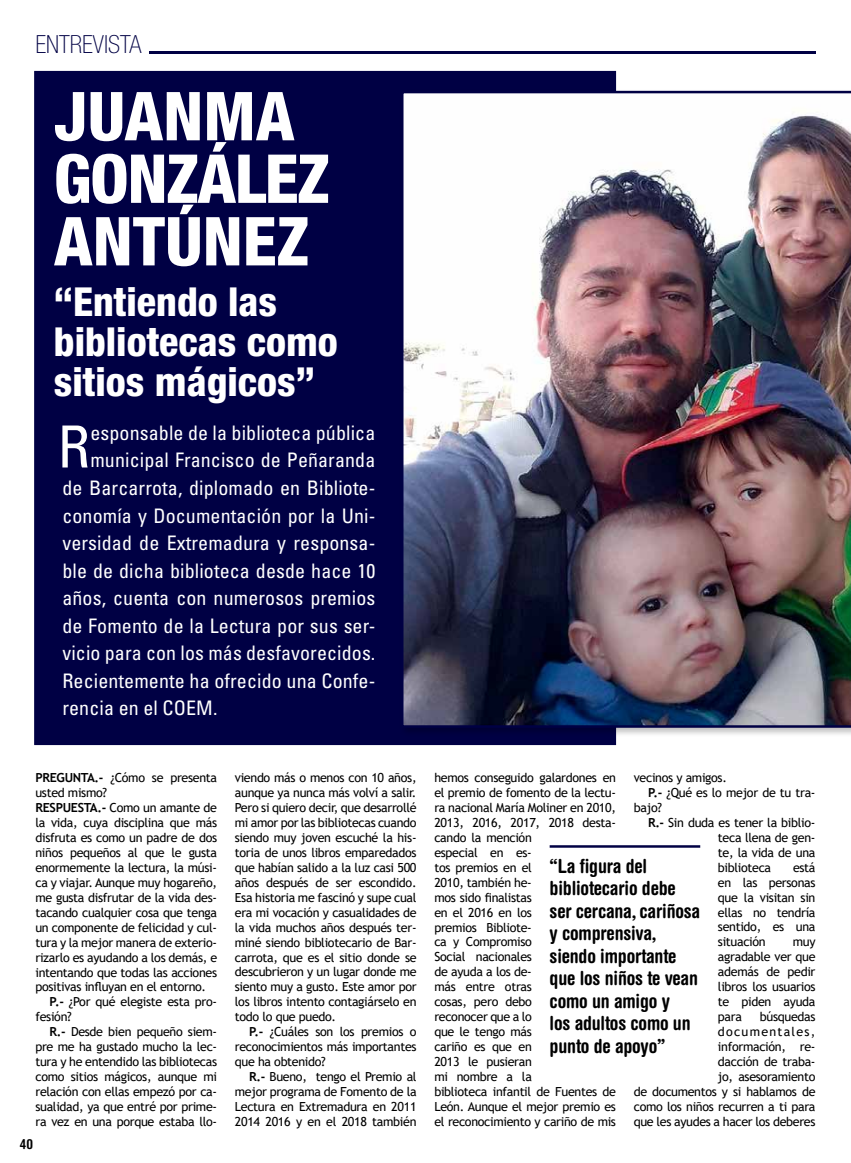
<style>
.page{position:relative;width:851px;height:1163px;background:#fff}
.page>*{position:absolute;margin:0;border:0;box-sizing:border-box;transform-origin:0 0}
.t1{font:800 condensed 67.5px/62.5px "Helvetica Neue LT Std";color:#fff}
.t2{font:condensed 58.12px "Univers LT Std";color:#fff}
.t3{font:800 condensed 40px/40px "Helvetica Neue LT Std";color:#fff}
.t4{font:100 condensed 25px "Helvetica Neue LT Std";color:#004}
.t5{font:condensed 20px "Univers LT Std";letter-spacing:.005em;color:#fff}
.t6{font:700 condensed 19.38px/22.5px "Helvetica Rounded LT Std";letter-spacing:-.01em;color:#000}
.t7{font:700 condensed 13.75px "Helvetica Rounded LT Std";color:#000}
.t8{font:12.5px/15px "Trebuchet MS";letter-spacing:-.025em;color:#000;text-align:justify}
.s1{font-weight:700}
</style>
<div class="page">
<hr style="left:149px;top:51px;width:666px;height:3px;background:#004">
<div style="left:34px;top:71px;width:582px;height:674px;background:#004;border:1px solid #004"></div>
<div style="left:399px;top:89px;width:451px;height:648px;background:#000;opacity:.25"></div>
<img style="left:401px;top:91px;width:449px;height:636px">
<hr style="left:549px;top:845px;width:151px;height:2px;background:#004">
<h3 class="t4" style="left:35px;top:30px;width:107px">ENTREVISTA</h3>
<h1 class="t1" style="left:54px;top:84px;width:277px">Juanma<br>González<br>Antúnez</h1>
<h3 class="t3" style="left:54px;top:281px;width:285px">“Entiendo las bibliotecas como sitios mágicos”</h3>
<h2 class="t2" style="left:58px;top:410px;width:34px">R</h2>
<h3 class="t5" style="left:90px;top:420px;width:286px">esponsable de la biblioteca pública</h3>
<h3 class="t5" style="left:90px;top:447px;width:286px">municipal Francisco de Peñaranda</h3>
<h3 class="t5" style="left:62px;top:475px;width:314px">de Barcarrota, diplomado en Bibliote-</h3>
<h3 class="t5" style="left:62px;top:502px;width:314px">conomía y Documentación por la Uni-</h3>
<h3 class="t5" style="left:62px;top:530px;width:314px">versidad de Extremadura y responsa-</h3>
<h3 class="t5" style="left:62px;top:557px;width:314px">ble de dicha biblioteca desde hace 10</h3>
<h3 class="t5" style="left:62px;top:585px;width:314px">años, cuenta con numerosos premios</h3>
<h3 class="t5" style="left:62px;top:612px;width:314px">de Fomento de la Lectura por sus ser-</h3>
<h3 class="t5" style="left:62px;top:640px;width:314px">vicio para con los más desfavorecidos.</h3>
<h3 class="t5" style="left:62px;top:667px;width:314px">Recientemente ha ofrecido una Confe-</h3>
<h3 class="t5" style="left:62px;top:695px;width:157px">rencia en el COEM.</h3>
<p class="t8" style="left:35px;top:769px;width:183px"><span class="s1">PREGUNTA.-</span> ¿Cómo se presenta</p>
<p class="t8" style="left:35px;top:784px;width:73px">usted mismo?</p>
<p class="t8" style="left:35px;top:799px;width:183px"><span class="s1">RESPUESTA.-</span> Como un amante de</p>
<p class="t8" style="left:35px;top:814px;width:183px">la vida, cuya disciplina que más</p>
<p class="t8" style="left:35px;top:829px;width:183px">disfruta es como un padre de dos</p>
<p class="t8" style="left:35px;top:844px;width:183px">niños pequeños al que le gusta</p>
<p class="t8" style="left:35px;top:859px;width:183px">enormemente la lectura, la músi-</p>
<p class="t8" style="left:35px;top:874px;width:183px">ca y viajar. Aunque muy hogareño,</p>
<p class="t8" style="left:35px;top:889px;width:183px">me gusta disfrutar de la vida des-</p>
<p class="t8" style="left:35px;top:904px;width:183px">tacando cualquier cosa que tenga</p>
<p class="t8" style="left:35px;top:919px;width:183px">un componente de felicidad y cul-</p>
<p class="t8" style="left:35px;top:934px;width:183px">tura y la mejor manera de exterio-</p>
<p class="t8" style="left:35px;top:949px;width:183px">rizarlo es ayudando a los demás, e</p>
<p class="t8" style="left:35px;top:964px;width:183px">intentando que todas las acciones</p>
<p class="t8" style="left:35px;top:979px;width:172px">positivas influyan en el entorno.</p>
<p class="t8" style="left:50px;top:994px;width:169px"><span class="s1">P.-</span> ¿Por qué elegiste esta pro-</p>
<p class="t8" style="left:35px;top:1009px;width:38px">fesión?</p>
<p class="t8" style="left:50px;top:1024px;width:169px"><span class="s1">R.-</span> Desde bien pequeño siem-</p>
<p class="t8" style="left:35px;top:1039px;width:183px">pre me ha gustado mucho la lec-</p>
<p class="t8" style="left:35px;top:1054px;width:183px">tura y he entendido las bibliotecas</p>
<p class="t8" style="left:35px;top:1068px;width:183px">como sitios mágicos, aunque mi</p>
<p class="t8" style="left:35px;top:1083px;width:183px">relación con ellas empezó por ca-</p>
<p class="t8" style="left:35px;top:1098px;width:183px">sualidad, ya que entré por prime-</p>
<p class="t8" style="left:35px;top:1113px;width:183px">ra vez en una porque estaba llo-</p>
<p class="t7" style="left:20px;top:1135px;width:15px">40</p>
<p class="t8" style="left:235px;top:769px;width:183px">viendo más o menos con 10 años, aunque ya nunca más volví a salir.<br>Pero si quiero decir, que desarrollé mi amor por las bibliotecas cuando siendo muy joven escuché la his&shy;toria de unos libros emparedados que habían salido a la luz casi 500 años después de ser escondido.<br>Esa historia me fascinó y supe cual era mi vocación y casualidades de la vida muchos años después ter&shy;miné siendo bibliotecario de Bar&shy;carrota, que es el sitio donde se descubrieron y un lugar donde me siento muy a gusto. Este amor por los libros intento contagiárselo en todo lo que puedo.</p>
<p class="t8" style="left:235px;top:1024px;width:183px;text-indent:14px"><span class="s1">P.-</span> ¿Cuáles son los premios o reconocimientos más importantes que ha obtenido?</p>
<p class="t8" style="left:235px;top:1068px;width:183px;text-indent:14px"><span class="s1">R.-</span> Bueno, tengo el Premio al mejor programa de Fomento de la Lectura en Extremadura en 2011<br>2014 2016 y en el 2018 también</p>
<p class="t8" style="left:434px;top:769px;width:183px;text-align:left">hemos conseguido galardones en el premio de fomento de la lectu&shy;ra nacional María Moliner en 2010,<br>2013, 2016, 2017, 2018 desta&shy;cando la mención<br>especial en es-<br>tos premios en el<br>2010, también he-<br>mos sido finalistas<br>en el 2016 en los<br>premios Bibliote-<br>ca y Compromiso<br>Social nacionales<br>de ayuda a los de-<br>más entre otras<br>cosas, pero debo<br>reconocer que a lo<br>que le tengo más<br>cariño es que en<br>2013 le pusieran<br>mi nombre a la<br>biblioteca infantil de Fuentes de<br>León. Aunque el mejor premio es el reconocimiento y cariño de mis</p>
<p class="t8" style="left:633px;top:769px;width:95px">vecinos y amigos.</p>
<p class="t8" style="left:648px;top:784px;width:169px"><span class="s1">P.-</span> ¿Qué es lo mejor de tu tra-</p>
<p class="t8" style="left:633px;top:799px;width:30px">bajo?</p>
<p class="t8" style="left:648px;top:814px;width:169px"><span class="s1">R.-</span> Sin duda es tener la biblio-</p>
<p class="t8" style="left:717px;top:829px;width:99px">teca llena de gen-</p>
<p class="t8" style="left:717px;top:844px;width:99px">te, la vida de una</p>
<p class="t8" style="left:717px;top:859px;width:55px">biblioteca</p>
<h3 class="t6" style="left:549px;top:853px;width:152px">“La figura del bibliotecario debe ser cercana, cariñosa y comprensiva, siendo importante que los niños te vean como un amigo y<br>los adultos como un punto de apoyo”</h3>
<p class="t8" style="left:717px;top:859px;width:99px;text-indent:75px">está en las personas que la visitan sin ellas no tendría sentido, es una situación</p>
<p class="t8" style="left:717px;top:934px;width:99px;text-indent:75px">muy agradable ver que además de pedir libros los usuarios te piden ayuda para</p>
<p class="t8" style="left:633px;top:1009px;width:183px;text-align:right">búsquedas<br>documentales,<br>información, re-<br>dacción de traba-<br>jo, asesoramiento<br>de documentos y si hablamos de como los niños recurren a ti para que les ayudes a hacer los deberes</p>
</div>
